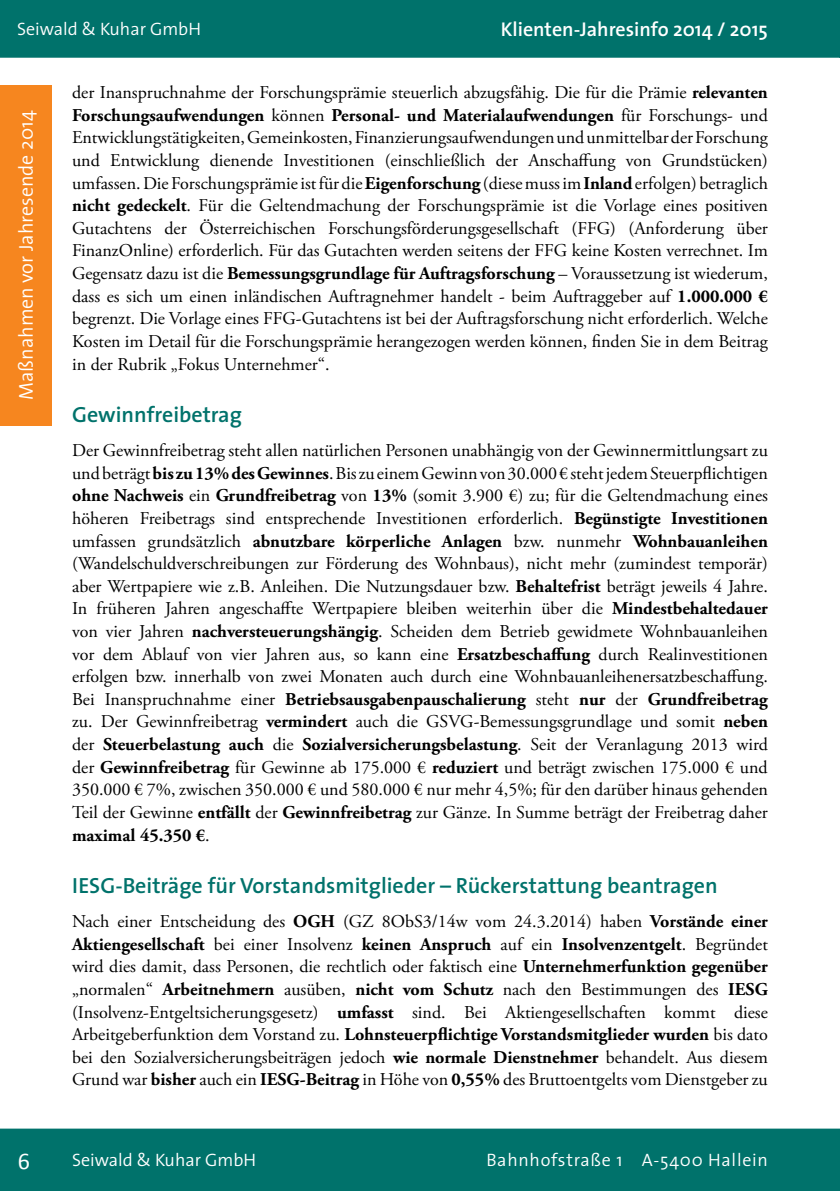
<style>
.page{position:relative;width:840px;height:1191px;background:#fff}
.page>*{position:absolute;margin:0;border:0;box-sizing:border-box;transform-origin:0 0}
.t1{font:24px "Calibri";color:#fff}
.t2{font:600 22px "The Sans";color:#00726b}
.t3{font:600 20px "The Sans";color:#fff}
.t4{font:300 20px "The Sans";color:#fff}
.t5{font:18px/22.6px "Adobe Garamond Pro";color:#000;text-align:justify}
.t6{font:300 18px "The Sans";color:#fff}
.t7{font:300 18px "The Sans";letter-spacing:.04em;color:#fff}
.s1{font-weight:700}
</style>
<div class="page">
<div style="left:0;top:1128px;width:839px;height:63px;background:#00726b"></div>
<div style="left:0;top:0;width:839px;height:57px;background:#00726b"></div>
<hr style="left:839px;top:0;width:1px;height:57px;background:#00726b">
<div style="left:0;top:85px;width:51px;height:340px;background:#f6861f"></div>
<p class="t6" style="left:17px;top:14px;width:185px">Seiwald &amp; Kuhar GmbH</p>
<p class="t3" style="left:500px;top:12px;width:268px">Klienten-Jahresinfo 2014 / 2015</p>
<p class="t4" style="left:9px;top:400px;width:291px;rotate:-90deg">Maßnahmen vor Jahresende 2014</p>
<h1 class="t1" style="left:18px;top:1144px;width:14px">6</h1>
<p class="t5" style="left:72px;top:82px;width:697px">der Inanspruchnahme der Forschungsprämie steuerlich abzugsfähig. Die für die Prämie <span class="s1">relevanten Forschungsaufwendungen</span> können <span class="s1">Personal- und Materialaufwendungen</span> für Forschungs- und Entwicklungstätigkeiten, Gemeinkosten, Finanzierungsaufwendungen und unmittelbar der Forschung und Entwicklung dienende Investitionen (einschließlich der Anschaffung von Grundstücken) umfassen. Die Forschungsprämie ist für die <span class="s1">Eigenforschung</span> (diese muss im <span class="s1">Inland</span> erfolgen) betraglich <span class="s1">nicht gedeckelt</span>. Für die Geltendmachung der Forschungsprämie ist die Vorlage eines positiven Gutachtens der Österreichischen Forschungsförderungsgesellschaft (FFG) (Anforderung über FinanzOnline) erforderlich. Für das Gutachten werden seitens der FFG keine Kosten verrechnet. Im Gegensatz dazu ist die <span class="s1">Bemessungsgrundlage für Auftragsforschung</span> – Voraussetzung ist wiederum, dass es sich um einen inländischen Auftragnehmer handelt - beim Auftraggeber auf <span class="s1">1.000.000 € </span>begrenzt. Die Vorlage eines FFG-Gutachtens ist bei der Auftragsforschung nicht erforderlich. Welche Kosten im Detail für die Forschungsprämie herangezogen werden können, finden Sie in dem Beitrag in der Rubrik „Fokus Unternehmer“.</p>
<p class="t2" style="left:72px;top:396px;width:171px">Gewinnfreibetrag</p>
<p class="t5" style="left:72px;top:440px;width:697px">Der Gewinnfreibetrag steht allen natürlichen Personen unabhängig von der Gewinnermittlungsart zu und beträgt <span class="s1">bis zu 13% des Gewinnes</span>. Bis zu einem Gewinn von 30.000 € steht jedem Steuerpflichtigen <span class="s1">ohne Nachweis</span> ein <span class="s1">Grundfreibetrag</span> von <span class="s1">13%</span> (somit 3.900 €) zu; für die Geltendmachung eines höheren Freibetrags sind entsprechende Investitionen erforderlich. <span class="s1">Begünstigte Investitionen </span>umfassen grundsätzlich <span class="s1">abnutzbare körperliche Anlagen</span> bzw. nunmehr <span class="s1">Wohnbauanleihen </span>(Wandelschuldverschreibungen zur Förderung des Wohnbaus), nicht mehr (zumindest temporär) aber Wertpapiere wie z.B. Anleihen. Die Nutzungsdauer bzw. <span class="s1">Behaltefrist</span> beträgt jeweils 4 Jahre.<br>In früheren Jahren angeschaffte Wertpapiere bleiben weiterhin über die <span class="s1">Mindestbehaltedauer </span>von vier Jahren <span class="s1">nachversteuerungshängig</span>. Scheiden dem Betrieb gewidmete Wohnbauanleihen vor dem Ablauf von vier Jahren aus, so kann eine <span class="s1">Ersatzbeschaffung</span> durch Realinvestitionen erfolgen bzw. innerhalb von zwei Monaten auch durch eine Wohnbauanleihenersatzbeschaffung.<br>Bei Inanspruchnahme einer <span class="s1">Betriebsausgabenpauschalierung</span> steht <span class="s1">nur</span> der <span class="s1">Grundfreibetrag </span>zu. Der Gewinnfreibetrag <span class="s1">vermindert</span> auch die GSVG-Bemessungsgrundlage und somit <span class="s1">neben </span>der <span class="s1">Steuerbelastung auch</span> die <span class="s1">Sozialversicherungsbelastung</span>. Seit der Veranlagung 2013 wird der <span class="s1">Gewinnfreibetrag</span> für Gewinne ab 175.000 € <span class="s1">reduziert</span> und beträgt zwischen 175.000 € und 350.000 € 7%, zwischen 350.000 € und 580.000 € nur mehr 4,5%; für den darüber hinaus gehenden Teil der Gewinne <span class="s1">entfällt</span> der <span class="s1">Gewinnfreibetrag</span> zur Gänze. In Summe beträgt der Freibetrag daher <span class="s1">maximal 45.350 €</span>.</p>
<p class="t2" style="left:72px;top:867px;width:646px">IESG-Beiträge für Vorstandsmitglieder – Rückerstattung beantragen</p>
<p class="t5" style="left:72px;top:910px;width:697px">Nach einer Entscheidung des <span class="s1">OGH</span> (GZ 8ObS3/14w vom 24.3.2014) haben <span class="s1">Vorstände einer Aktiengesellschaft</span> bei einer Insolvenz <span class="s1">keinen Anspruch</span> auf ein <span class="s1">Insolvenzentgelt</span>. Begründet wird dies damit, dass Personen, die rechtlich oder faktisch eine <span class="s1">Unternehmerfunktion gegenüber </span>„normalen“ <span class="s1">Arbeitnehmern</span> ausüben, <span class="s1">nicht vom Schutz</span> nach den Bestimmungen des <span class="s1">IESG </span>(Insolvenz-Entgeltsicherungsgesetz) <span class="s1">umfasst</span> sind. Bei Aktiengesellschaften kommt diese Arbeitgeberfunktion dem Vorstand zu. <span class="s1">Lohnsteuerpflichtige Vorstandsmitglieder wurden</span> bis dato bei den Sozialversicherungsbeiträgen jedoch <span class="s1">wie normale Dienstnehmer</span> behandelt. Aus diesem Grund war <span class="s1">bisher</span> auch ein <span class="s1">IESG-Beitrag</span> in Höhe von <span class="s1">0,55%</span> des Bruttoentgelts vom Dienstgeber zu</p>
<p class="t6" style="left:72px;top:1145px;width:185px">Seiwald &amp; Kuhar GmbH</p>
<p class="t7" style="left:486px;top:1145px;width:283px">Bahnhofstraße 1 A-5400 Hallein</p>
</div>
